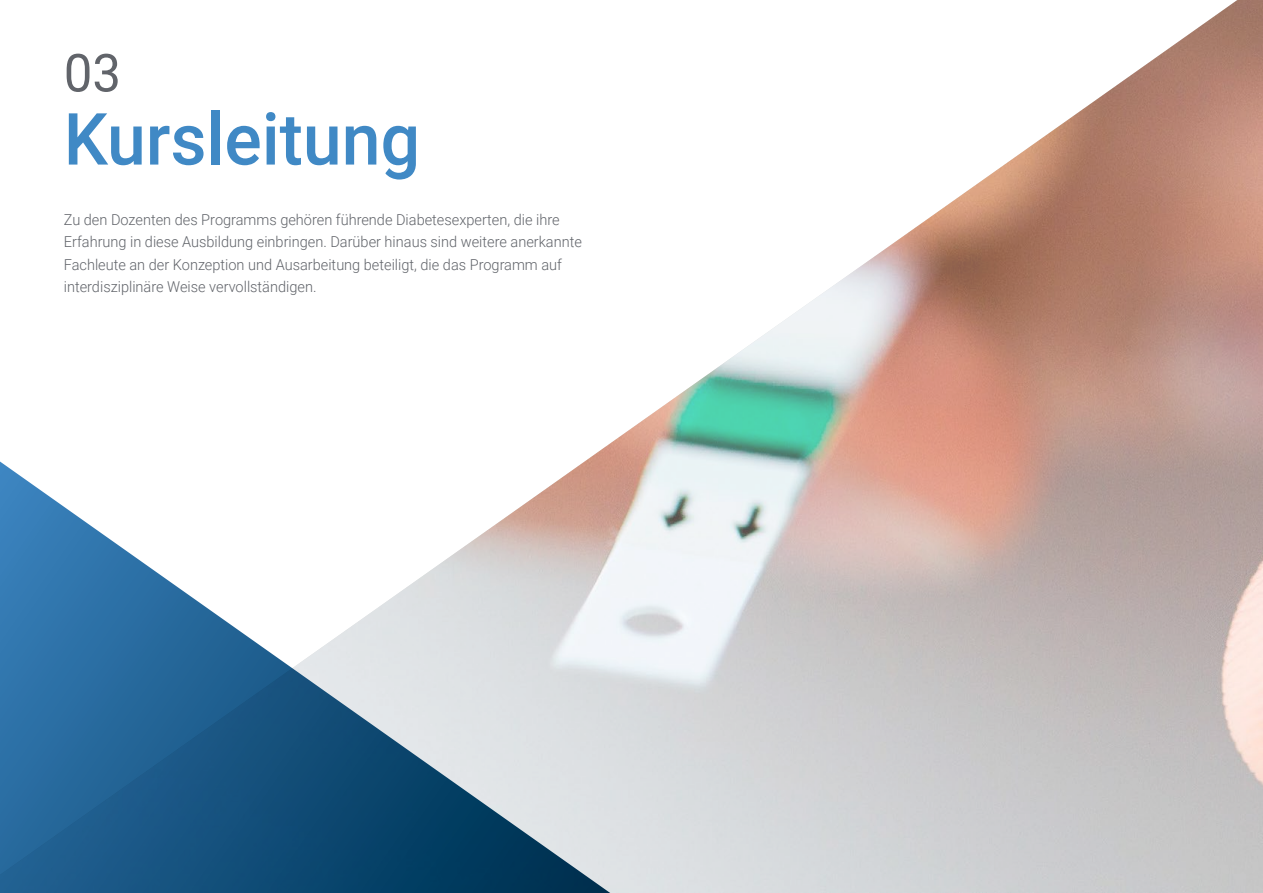
<style>
.page{position:relative;width:1263px;height:893px;background:#fff}
.page>*{position:absolute;margin:0;border:0;box-sizing:border-box;transform-origin:0 0}
.t1{font:500 72px "Roboto";color:#4089c5}
.t2{font:52.5px "Roboto";color:#61646a}
.t3{font:300 15px/22.5px "Roboto";color:#61646a}
</style>
<div class="page">
<img style="left:607px;top:0;width:656px;height:893px">
<svg style="left:0;top:446px;width:640px;height:447px"></svg>
<h2 class="t2" style="left:64px;top:36px;width:59px">03</h2>
<h1 class="t1" style="left:64px;top:89px;width:358px">Kursleitung</h1>
<p class="t3" style="left:64px;top:208px;width:520px">Zu den Dozenten des Programms gehören führende Diabetesexperten, die ihre Erfahrung in diese Ausbildung einbringen. Darüber hinaus sind weitere anerkannte Fachleute an der Konzeption und Ausarbeitung beteiligt, die das Programm auf interdisziplinäre Weise vervollständigen.</p>
</div>
